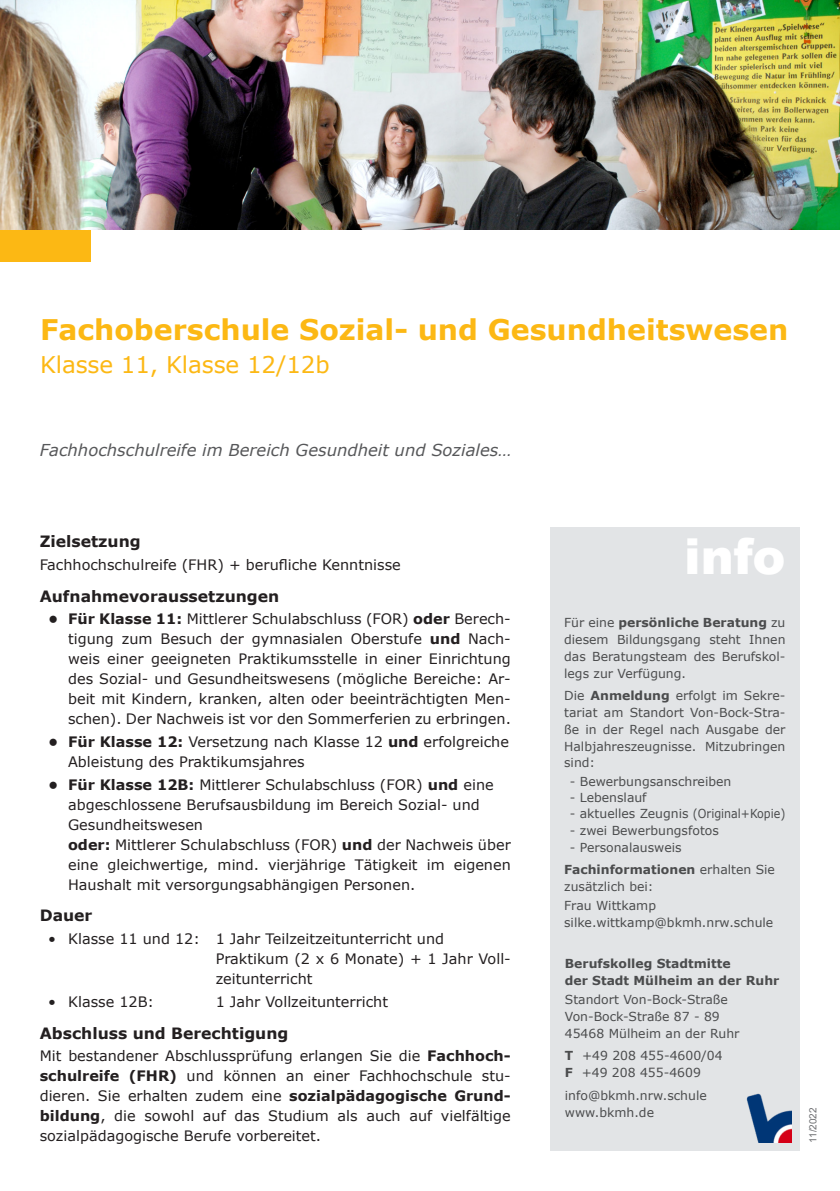
<style>
.page{position:relative;width:840px;height:1191px;background:#fff}
.page>*{position:absolute;margin:0;border:0;box-sizing:border-box;transform-origin:0 0}
.t1{font:900 49.6px "Arial";color:#fff}
.t2{font:700 28.4px "Verdana";color:#fcb814}
.t3{font:23px "Verdana";letter-spacing:-.005em;color:#fcb814}
.Fließtext{font:italic 16.4px "Verdana";color:#57585a}
.Überschrift{font:700 15.6px "Verdana";color:#231f20}
.Aufzählungen{font:14.4px/20px "Verdana";color:#231f20}
.Fließtext-2{font:14.4px/20px "Verdana";color:#231f20;text-align:justify}
.t4{font:12.4px/16.8px "Verdana";color:#4b4c4d;text-align:justify}
.t5{font:700 12.4px "Verdana";color:#4b4c4d}
.t6{font:10px "Arial";color:#6c6d70}
.s1{font-weight:700}
</style>
<div class="page">
<div style="left:549px;top:527px;width:250px;height:624px;background:#e2e4e6"></div>
<div style="left:0;top:229px;width:91px;height:32px;background:#fcb814"></div>
<img style="left:746px;top:1093px;width:45px;height:49px">
<img style="left:0;top:0;width:839px;height:230px">
<p class="t2" style="left:40px;top:309px;width:749px">Fachoberschule Sozial- und Gesundheitswesen</p>
<p class="t3" style="left:40px;top:349px;width:291px">Klasse 11, Klasse 12/12b</p>
<p class="Fließtext" style="left:40px;top:439px;width:473px">Fachhochschulreife im Bereich Gesundheit und Soziales…</p>
<p class="Überschrift" style="left:40px;top:530px;width:102px">Zielsetzung</p>
<p class="Fließtext-2" style="left:40px;top:555px;width:362px">Fachhochschulreife (FHR) + berufliche Kenntnisse</p>
<p class="Überschrift" style="left:40px;top:585px;width:241px">Aufnahmevoraussetzungen</p>
<p class="Aufzählungen" style="left:68px;top:609px;width:444px;text-align:justify;text-indent:-20px"><span class="s1">• Für Klasse 11:</span> Mittlerer Schulabschluss (FOR) <span class="s1">oder</span> Berech&shy;tigung zum Besuch der gymnasialen Oberstufe <span class="s1">und</span> Nach&shy;weis einer geeigneten Praktikumsstelle in einer Einrichtung des Sozial- und Gesundheitswesens (mögliche Bereiche: Ar&shy;beit mit Kindern, kranken, alten oder beeinträchtigten Men&shy;schen). Der Nachweis ist vor den Sommerferien zu erbringen.</p>
<p class="Aufzählungen" style="left:68px;top:732px;width:442px;text-indent:-20px"><span class="s1">• Für Klasse 12:</span> Versetzung nach Klasse 12 <span class="s1">und</span> erfolgreiche<br>Ableistung des Praktikumsjahres</p>
<p class="Aufzählungen" style="left:68px;top:774px;width:427px;text-indent:-20px"><span class="s1">• Für Klasse 12B:</span> Mittlerer Schulabschluss (FOR) <span class="s1">und</span> eine abgeschlossene Berufsausbildung im Bereich Sozial- und<br>Gesundheitswesen</p>
<p class="Fließtext-2" style="left:68px;top:834px;width:444px"><span class="s1">oder:</span> Mittlerer Schulabschluss (FOR) <span class="s1">und</span> der Nachweis über eine gleichwertige, mind. vierjährige Tätigkeit im eigenen Haushalt mit versorgungsabhängigen Personen.</p>
<p class="Überschrift" style="left:40px;top:904px;width:54px">Dauer</p>
<p class="Aufzählungen" style="left:48px;top:929px;width:397px">• Klasse 11 und 12: 1 Jahr Teilzeitzeitunterricht und</p>
<p class="Fließtext-2" style="left:215px;top:949px;width:296px">Praktikum (2 x 6 Monate) + 1 Jahr Voll&shy;zeitunterricht</p>
<p class="Aufzählungen" style="left:48px;top:991px;width:107px">• Klasse 12B:</p>
<p class="Aufzählungen" style="left:215px;top:991px;width:174px">1 Jahr Vollzeitunterricht</p>
<p class="Überschrift" style="left:40px;top:1021px;width:250px">Abschluss und Berechtigung</p>
<p class="Fließtext-2" style="left:40px;top:1046px;width:472px">Mit bestandener Abschlussprüfung erlangen Sie die <span class="s1">Fachhoch&shy;schulreife (FHR)</span> und können an einer Fachhochschule stu&shy;dieren. Sie erhalten zudem eine <span class="s1">sozialpädagogische Grund&shy;bildung</span>, die sowohl auf das Studium als auch auf vielfältige sozialpädagogische Berufe vorbereitet.</p>
<p class="t1" style="left:683px;top:520px;width:103px">info</p>
<p class="t4" style="left:564px;top:614px;width:223px">Für eine <span class="s1">persönliche Beratung</span> zu diesem Bildungsgang steht Ihnen das Beratungsteam des Berufskol&shy;legs zur Verfügung.</p>
<p class="t4" style="left:564px;top:687px;width:223px">Die <span class="s1">Anmeldung</span> erfolgt im Sekre&shy;tariat am Standort Von-Bock-Stra&shy;ße in der Regel nach Ausgabe der Halbjahreszeugnisse. Mitzubringen sind:</p>
<p class="t4" style="left:569px;top:773px;width:163px">- Bewerbungsanschreiben</p>
<p class="t4" style="left:569px;top:789px;width:78px">- Lebenslauf</p>
<p class="t4" style="left:569px;top:805px;width:217px">- aktuelles Zeugnis (Original+Kopie)</p>
<p class="t4" style="left:569px;top:821px;width:150px">- zwei Bewerbungsfotos</p>
<p class="t4" style="left:569px;top:838px;width:113px">- Personalausweis</p>
<p class="t4" style="left:564px;top:861px;width:212px"><span class="s1">Fachinformationen</span> erhalten Sie zusätzlich bei:</p>
<p class="t4" style="left:564px;top:897px;width:93px">Frau Wittkamp</p>
<p class="t4" style="left:564px;top:914px;width:210px">silke.wittkamp@bkmh.nrw.schule</p>
<p class="t5" style="left:564px;top:954px;width:167px">Berufskolleg Stadtmitte</p>
<p class="t5" style="left:564px;top:971px;width:216px">der Stadt Mülheim an der Ruhr</p>
<p class="t4" style="left:564px;top:991px;width:165px">Standort Von-Bock-Straße</p>
<p class="t4" style="left:564px;top:1008px;width:156px">Von-Bock-Straße 87 - 89</p>
<p class="t4" style="left:564px;top:1025px;width:176px">45468 Mülheim an der Ruhr</p>
<p class="t4" style="left:564px;top:1047px;width:159px"><span class="s1">T</span> +49 208 455-4600/04</p>
<p class="t4" style="left:564px;top:1064px;width:137px"><span class="s1">F</span> +49 208 455-4609</p>
<p class="t4" style="left:564px;top:1086px;width:143px">info@bkmh.nrw.schule</p>
<p class="t4" style="left:564px;top:1103px;width:91px">www.bkmh.de</p>
<p class="t6" style="left:805px;top:1142px;width:37px;rotate:-90deg">11/2022</p>
</div>
